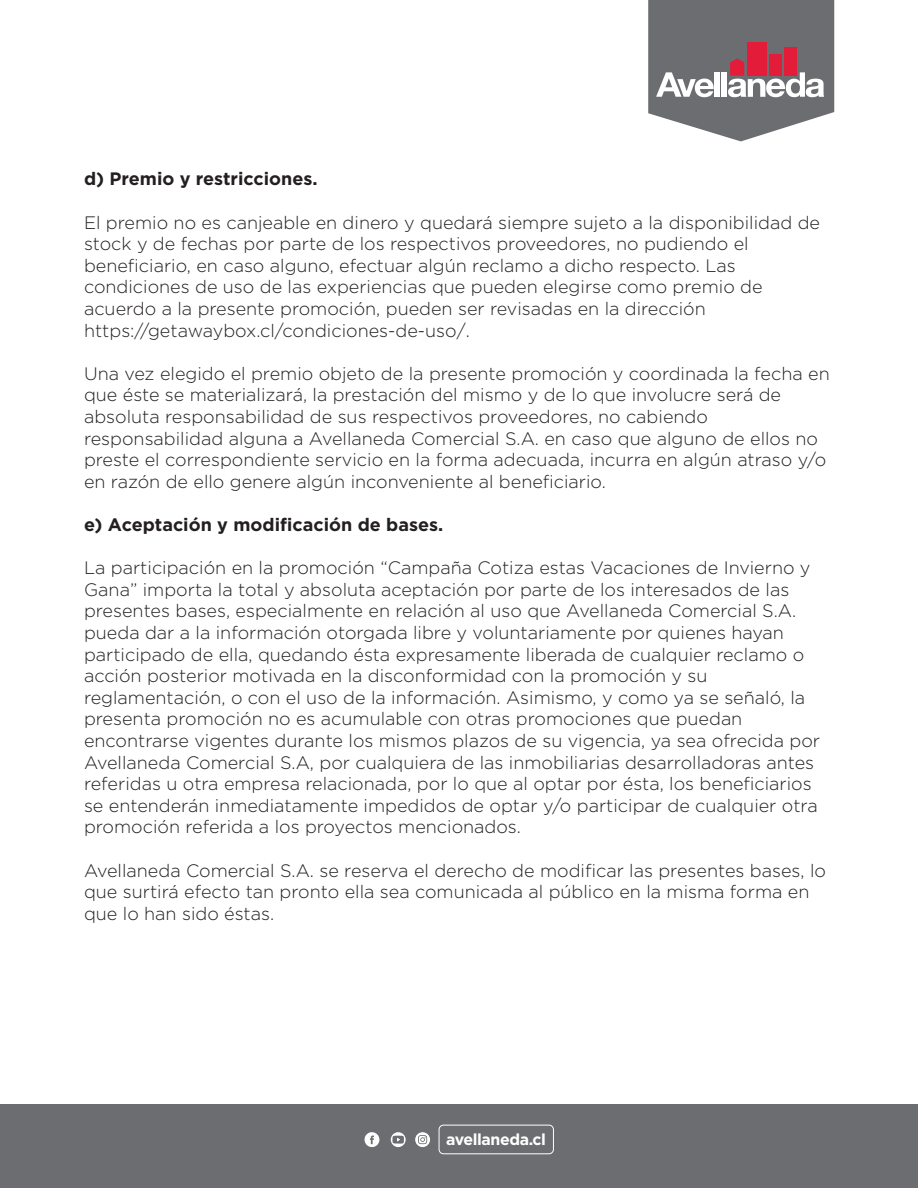
<style>
.page{position:relative;width:918px;height:1188px;background:#fff}
.page>*{position:absolute;margin:0;border:0;box-sizing:border-box;transform-origin:0 0}
.t1{font:300 18px/21.6px "Gotham";color:#231f20}
.t2{font:700 18px "Gotham";color:#231f20}
.t3{font:700 15.9px "Gotham";letter-spacing:-.025em;color:#fff}
</style>
<div class="page">
<div style="left:0;top:1104px;width:918px;height:84px;background:#6c6d70"></div>
<div style="left:439px;top:1125px;width:115px;height:29px;border:1px solid #fff;border-radius:5px"></div>
<svg style="left:415px;top:1132px;width:15px;height:15px"></svg>
<svg style="left:365px;top:1132px;width:14px;height:15px"></svg>
<svg style="left:391px;top:1132px;width:15px;height:15px"></svg>
<svg style="left:648px;top:0;width:186px;height:141px"></svg>
<p class="t2" style="left:84px;top:167px;width:235px">d) Premio y restricciones.</p>
<p class="t1" style="left:84px;top:211px;width:738px">El premio no es canjeable en dinero y quedará siempre sujeto a la disponibilidad de stock y de fechas por parte de los respectivos proveedores, no pudiendo el beneficiario, en caso alguno, efectuar algún reclamo a dicho respecto. Las condiciones de uso de las experiencias que pueden elegirse como premio de acuerdo a la presente promoción, pueden ser revisadas en la dirección https://getawaybox.cl/condiciones-de-uso/.</p>
<p class="t1" style="left:84px;top:362px;width:747px">Una vez elegido el premio objeto de la presente promoción y coordinada la fecha en que éste se materializará, la prestación del mismo y de lo que involucre será de absoluta responsabilidad de sus respectivos proveedores, no cabiendo responsabilidad alguna a Avellaneda Comercial S.A. en caso que alguno de ellos no preste el correspondiente servicio en la forma adecuada, incurra en algún atraso y/o en razón de ello genere algún inconveniente al beneficiario.</p>
<p class="t2" style="left:84px;top:513px;width:361px">e) Aceptación y modificación de bases.</p>
<p class="t1" style="left:84px;top:557px;width:738px">La participación en la promoción “Campaña Cotiza estas Vacaciones de Invierno y Gana” importa la total y absoluta aceptación por parte de los interesados de las presentes bases, especialmente en relación al uso que Avellaneda Comercial S.A. pueda dar a la información otorgada libre y voluntariamente por quienes hayan participado de ella, quedando ésta expresamente liberada de cualquier reclamo o acción posterior motivada en la disconformidad con la promoción y su reglamentación, o con el uso de la información. Asimismo, y como ya se señaló, la presenta promoción no es acumulable con otras promociones que puedan encontrarse vigentes durante los mismos plazos de su vigencia, ya sea ofrecida por Avellaneda Comercial S.A, por cualquiera de las inmobiliarias desarrolladoras antes referidas u otra empresa relacionada, por lo que al optar por ésta, los beneficiarios se entenderán inmediatamente impedidos de optar y/o participar de cualquier otra promoción referida a los proyectos mencionados.</p>
<p class="t1" style="left:84px;top:859px;width:743px">Avellaneda Comercial S.A. se reserva el derecho de modificar las presentes bases, lo que surtirá efecto tan pronto ella sea comunicada al público en la misma forma en que lo han sido éstas.</p>
<p class="t3" style="left:446px;top:1129px;width:101px">avellaneda.cl</p>
</div>
